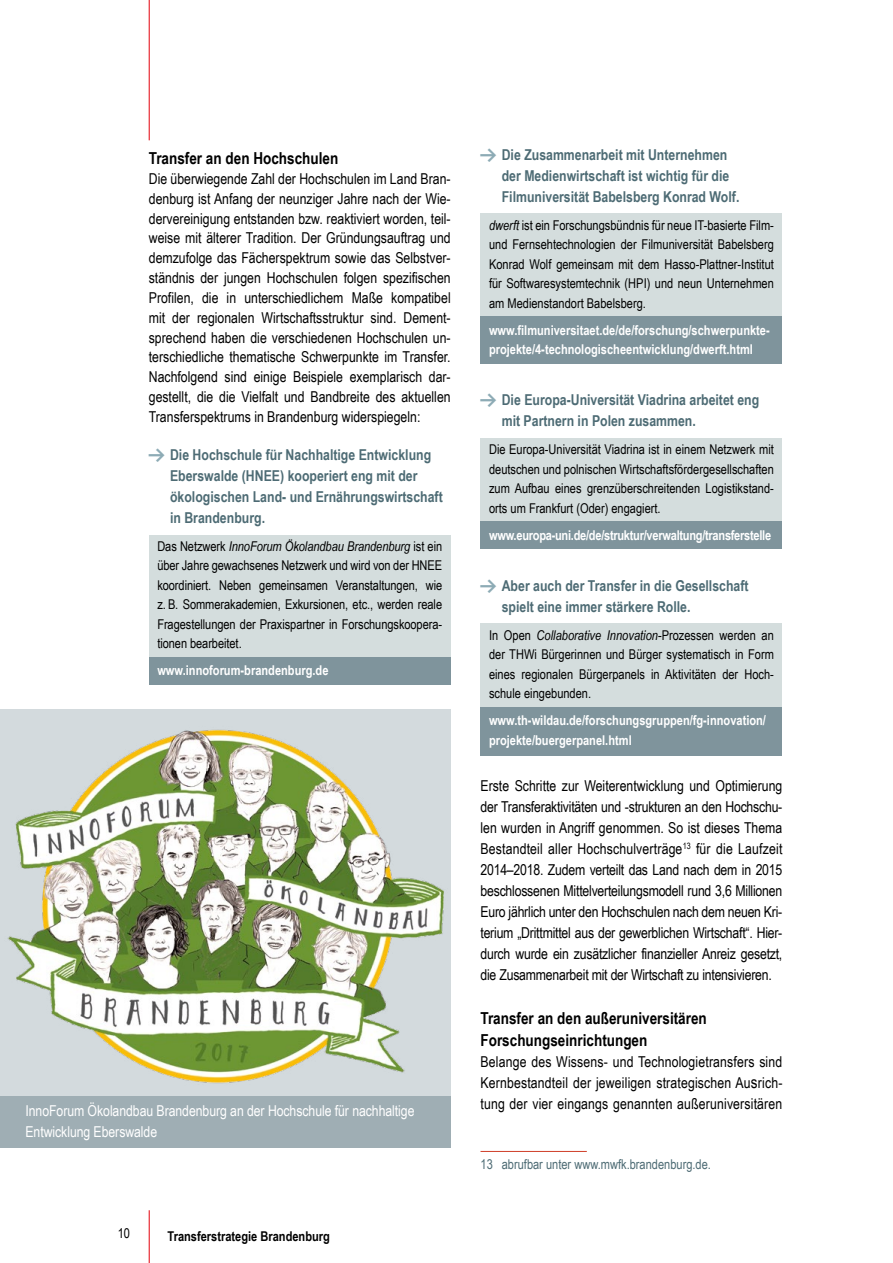
<style>
.page{position:relative;width:893px;height:1263px;background:#fff}
.page>*{position:absolute;margin:0;border:0;box-sizing:border-box;transform-origin:0 0}
.t1{font:700 16.5px/22.5px "Arial Narrow";color:#000}
.t2{font:15px/19.8px "Arial Narrow";color:#000;text-align:justify}
.t3{font:700 15px/21px "Arial Narrow";color:#4d6b74}
.t4{font:15px/21px "Arial Narrow";letter-spacing:-.005em;color:#fff}
.t5{font:13.5px/19.5px "Arial Narrow";color:#000;text-align:justify}
.t6{font:700 13.5px/19.5px "Arial Narrow";color:#fff}
.t7{font:700 13.5px "Arial Narrow";letter-spacing:-.02em;color:#fff}
.t8{font:13.5px "Arial Narrow";color:#4d6b74}
.t9{font:700 13.5px "Arial Narrow";color:#000}
.s1{font-family:"The Sans Extra Bold Expert";font-weight:400;font-size:16.5px;color:#8dabb5}
.s2{font-style:italic}
.s3{font-size:16.5px}
</style>
<div class="page">
<hr style="left:149px;top:1210px;width:1px;height:53px;background:#e3000b">
<hr style="left:149px;top:0;width:1px;height:140px;background:#e3000b">
<img style="left:0;top:709px;width:451px;height:387px">
<div style="left:149px;top:534px;width:302px;height:123px;background:#d4dddd"></div>
<div style="left:149px;top:657px;width:302px;height:28px;background:#7f949c"></div>
<div style="left:480px;top:214px;width:302px;height:103px;background:#d4dddd"></div>
<div style="left:480px;top:317px;width:302px;height:47px;background:#7f949c"></div>
<div style="left:480px;top:438px;width:302px;height:84px;background:#d4dddd"></div>
<div style="left:480px;top:521px;width:302px;height:28px;background:#7f949c"></div>
<div style="left:480px;top:623px;width:302px;height:84px;background:#d4dddd"></div>
<div style="left:480px;top:707px;width:302px;height:48px;background:#7f949c"></div>
<hr style="left:480px;top:1151px;width:107px;height:1px;background:#cf3d27">
<div style="left:0;top:1096px;width:451px;height:51px;background:#9faeb4"></div>
<p class="t1" style="left:149px;top:146px;width:191px">Transfer an den Hochschulen</p>
<p class="t2" style="left:149px;top:168px;width:303px">Die überwiegende Zahl der Hochschulen im Land Bran&shy;denburg ist Anfang der neunziger Jahre nach der Wie&shy;dervereinigung entstanden bzw. reaktiviert worden, teil&shy;weise mit älterer Tradition. Der Gründungsauftrag und demzufolge das Fächerspektrum sowie das Selbstver&shy;ständnis der jungen Hochschulen folgen spezifischen Profilen, die in unterschiedlichem Maße kompatibel mit der regionalen Wirtschaftsstruktur sind. Dement&shy;sprechend haben die verschiedenen Hochschulen un&shy;terschiedliche thematische Schwerpunkte im Transfer.<br>Nachfolgend sind einige Beispiele exemplarisch dar&shy;gestellt, die die Vielfalt und Bandbreite des aktuellen Transferspektrums in Brandenburg widerspiegeln:</p>
<p class="t3" style="left:170px;top:443px;width:274px;text-indent:-21px"><span class="s1">Y</span> Die Hochschule für Nachhaltige Entwicklung Eberswalde (HNEE) kooperiert eng mit der ökologischen Land- und Ernährungswirtschaft in Brandenburg.</p>
<p class="t5" style="left:157px;top:536px;width:286px">Das Netzwerk <span class="s2">InnoForum Ökolandbau Brandenburg</span> ist ein über Jahre gewachsenes Netzwerk und wird von der HNEE koordiniert. Neben gemeinsamen Veranstaltungen, wie z. B. Sommerakademien, Exkursionen, etc., werden reale Fragestellungen der Praxispartner in Forschungskoopera&shy;tionen bearbeitet.</p>
<p class="t6" style="left:157px;top:660px;width:173px">www.innoforum-brandenburg.de</p>
<p class="t4" style="left:26px;top:1099px;width:390px">InnoForum Ökolandbau Brandenburg an der Hochschule für nachhaltige<br>Entwicklung Eberswalde</p>
<p class="t5" style="left:118px;top:1223px;width:14px">10</p>
<p class="t9" style="left:168px;top:1226px;width:164px">Transferstrategie Brandenburg</p>
<p class="t3" style="left:502px;top:143px;width:239px;text-indent:-21px"><span class="s1">Y</span> Die Zusammenarbeit mit Unternehmen der Medienwirtschaft ist wichtig für die<br>Filmuniversität Babelsberg Konrad Wolf.</p>
<p class="t5" style="left:489px;top:215px;width:286px"><span class="s2">dwerft</span> ist ein Forschungsbündnis für neue IT-basierte Film&shy;und Fernsehtechnologien der Filmuniversität Babelsberg Konrad Wolf gemeinsam mit dem Hasso-Plattner-Institut für Softwaresystemtechnik (HPI) und neun Unternehmen am Medienstandort Babelsberg.</p>
<p class="t6" style="left:489px;top:320px;width:282px">www.filmuniversitaet.de/de/forschung/schwerpunkte&shy;projekte/4-technologischeentwicklung/dwerft.html</p>
<p class="t3" style="left:502px;top:389px;width:259px;text-indent:-21px"><span class="s1">Y</span> Die Europa-Universität Viadrina arbeitet eng mit Partnern in Polen zusammen.</p>
<p class="t5" style="left:489px;top:439px;width:286px">Die Europa-Universität Viadrina ist in einem Netzwerk mit deutschen und polnischen Wirtschaftsfördergesellschaften zum Aufbau eines grenzüberschreitenden Logistikstand&shy;orts um Frankfurt (Oder) engagiert.</p>
<p class="t7" style="left:489px;top:525px;width:284px">www.europa-uni.de/de/struktur/verwaltung/transferstelle</p>
<p class="t3" style="left:502px;top:574px;width:248px;text-indent:-21px"><span class="s1">Y</span> Aber auch der Transfer in die Gesellschaft spielt eine immer stärkere Rolle.</p>
<p class="t5" style="left:489px;top:625px;width:286px">In Open <span class="s2">Collaborative Innovation</span>-Prozessen werden an der THWi Bürgerinnen und Bürger systematisch in Form eines regionalen Bürgerpanels in Aktivitäten der Hoch&shy;schule eingebunden.</p>
<p class="t6" style="left:489px;top:710px;width:279px">www.th-wildau.de/forschungsgruppen/fg-innovation/ projekte/buergerpanel.html</p>
<p class="t2" style="left:480px;top:775px;width:303px;line-height:21px">Erste Schritte zur Weiterentwicklung und Optimierung der Transferaktivitäten und -strukturen an den Hochschu&shy;len wurden in Angriff genommen. So ist dieses Thema Bestandteil aller Hochschulverträge<sup>13</sup> für die Laufzeit 2014–2018. Zudem verteilt das Land nach dem in 2015 beschlossenen Mittelverteilungsmodell rund 3,6 Millionen Euro jährlich unter den Hochschulen nach dem neuen Kri&shy;terium „Drittmittel aus der gewerblichen Wirtschaft“. Hier&shy;durch wurde ein zusätzlicher finanzieller Anreiz gesetzt, die Zusammenarbeit mit der Wirtschaft zu intensivieren.</p>
<p class="t1" style="left:480px;top:1006px;width:228px">Transfer an den außeruniversitären<br>Forschungseinrichtungen</p>
<p class="t2" style="left:480px;top:1051px;width:303px;line-height:21px">Belange des Wissens- und Technologietransfers sind Kernbestandteil der jeweiligen strategischen Au<span class="s3">s</span>rich&shy;tung der vier eingangs genannten außeruniversitären</p>
<p class="t8" style="left:480px;top:1155px;width:232px">13 abrufbar unter www.mwfk.brandenburg.de.</p>
</div>
